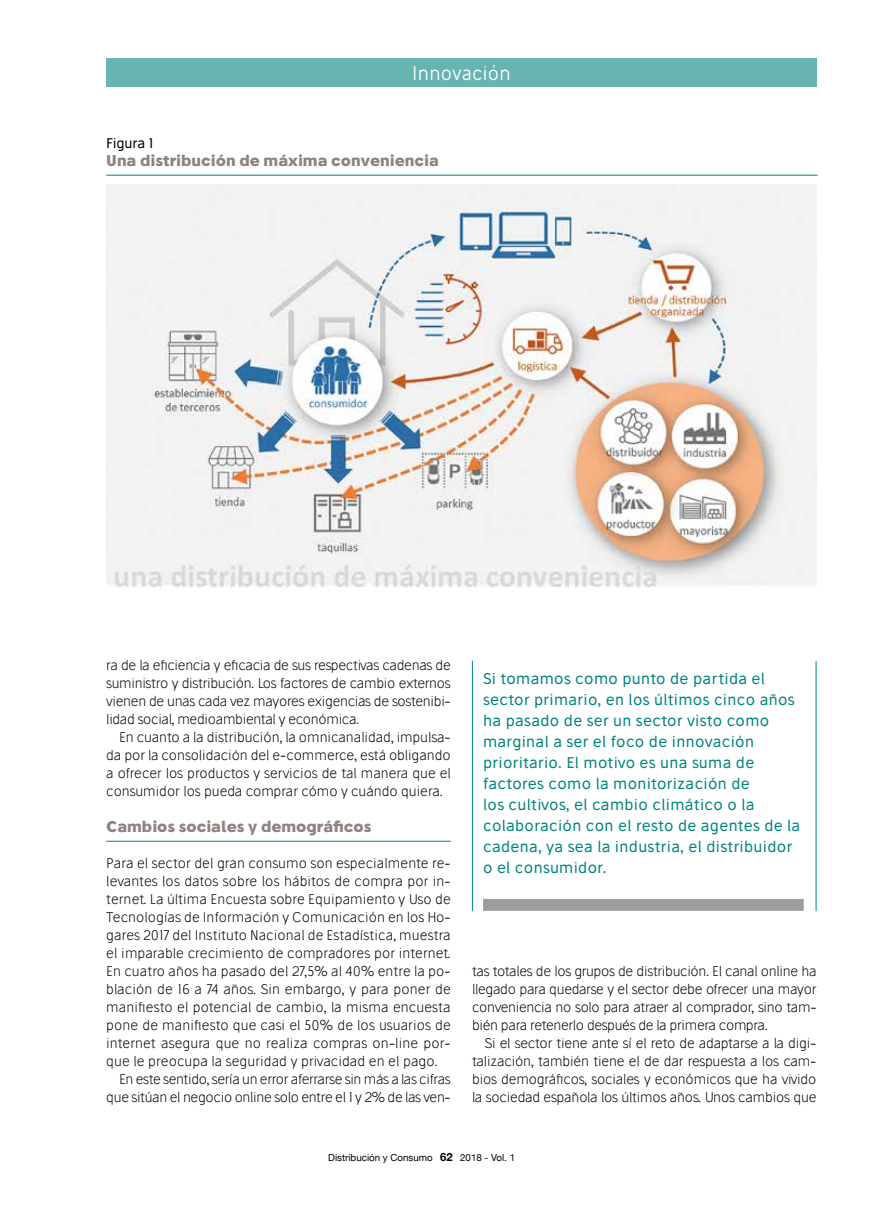
<style>
.page{position:relative;width:893px;height:1212px;background:#fff}
.page>*{position:absolute;margin:0;border:0;box-sizing:border-box;transform-origin:0 0}
.t1{font:18px "Ogonek";color:#fff}
.t2{font:15px/21px "Stilu";letter-spacing:.025em;color:#00847d}
.t3{font:700 15px "Stilu";color:#8e8380}
.t4{font:300 13.5px/18px "Stilu";letter-spacing:.01em;color:#000;text-align:justify}
.t5{font:300 13.5px "Stilu";letter-spacing:-.02em;color:#000}
.t6{font:13.5px "Stilu";color:#000}
.t7{font:9.75px "Helvetica Neue";color:#000}
.s1{font-weight:700;font-size:11.25px}
</style>
<div class="page">
<hr style="left:106px;top:841px;width:345px;height:1px;background:#00847d">
<hr style="left:106px;top:175px;width:712px;height:1px;background:#00847d">
<img style="left:106px;top:184px;width:710px;height:404px">
<div style="left:483px;top:899px;width:321px;height:12px;background:#9d9d9c"></div>
<hr style="left:472px;top:661px;width:1px;height:250px;background:#00847d">
<hr style="left:816px;top:661px;width:1px;height:250px;background:#00847d">
<div style="left:106px;top:58px;width:710px;height:29px;background:#66b5b1"></div>
<h1 class="t1" style="left:412px;top:60px;width:100px">Innovación</h1>
<p class="t6" style="left:106px;top:135px;width:49px">Figura 1</p>
<p class="t3" style="left:106px;top:151px;width:334px">Una distribución de máxima conveniencia</p>
<p class="t4" style="left:106px;top:656px;width:346px">ra de la eficiencia y eficacia de sus respectivas cadenas de suministro y distribución. Los factores de cambio externos vienen de unas cada vez mayores exigencias de sostenibi&shy;lidad social, medioambiental y económica.</p>
<p class="t4" style="left:106px;top:728px;width:346px;text-indent:13px">En cuanto a la distribución, la omnicanalidad, impulsa&shy;da por la consolidación del e-commerce, está obligando a ofrecer los productos y servicios de tal manera que el consumidor los pueda comprar cómo y cuándo quiera.</p>
<p class="t3" style="left:106px;top:817px;width:267px">Cambios sociales y demográficos</p>
<p class="t4" style="left:106px;top:854px;width:346px">Para el sector del gran consumo son especialmente re-</p>
<p class="t4" style="left:106px;top:872px;width:346px">levantes los datos sobre los hábitos de compra por in-</p>
<p class="t4" style="left:106px;top:890px;width:346px">ternet. La última Encuesta sobre Equipamiento y Uso de</p>
<p class="t4" style="left:106px;top:908px;width:346px">Tecnologías de Información y Comunicación en los Ho-</p>
<p class="t4" style="left:106px;top:926px;width:346px">gares 2017 del Instituto Nacional de Estadística, muestra</p>
<p class="t4" style="left:106px;top:944px;width:346px">el imparable crecimiento de compradores por internet.</p>
<p class="t4" style="left:106px;top:962px;width:346px">En cuatro años ha pasado del 27,5% al 40% entre la po-</p>
<p class="t4" style="left:106px;top:980px;width:346px">blación de 16 a 74 años. Sin embargo, y para poner de</p>
<p class="t4" style="left:106px;top:998px;width:346px">manifiesto el potencial de cambio, la misma encuesta</p>
<p class="t4" style="left:106px;top:1016px;width:346px">pone de manifiesto que casi el 50% de los usuarios de</p>
<p class="t4" style="left:106px;top:1034px;width:346px">internet asegura que no realiza compras on-line por-</p>
<p class="t4" style="left:106px;top:1052px;width:333px">que le preocupa la seguridad y privacidad en el pago.</p>
<p class="t5" style="left:119px;top:1071px;width:333px">En este sentido, sería un error aferrarse sin más a las cifras</p>
<p class="t5" style="left:106px;top:1089px;width:346px">que sitúan el negocio online solo entre el 1 y 2% de las ven-</p>
<p class="t2" style="left:483px;top:668px;width:319px">Si tomamos como punto de partida el sector primario, en los últimos cinco años ha pasado de ser un sector visto como marginal a ser el foco de innovación prioritario. El motivo es una suma de factores como la monitorización de<br>los cultivos, el cambio climático o la colaboración con el resto de agentes de la cadena, ya sea la industria, el distribuidor o el consumidor.</p>
<p class="t4" style="left:472px;top:962px;width:346px">tas totales de los grupos de distribución. El canal online ha llegado para quedarse y el sector debe ofrecer una mayor conveniencia no solo para atraer al comprador, sino tam&shy;bién para retenerlo después de la primera compra.</p>
<p class="t4" style="left:472px;top:1034px;width:346px;text-indent:13px">Si el sector tiene ante sí el reto de adaptarse a la digi&shy;talización, también tiene el de dar respuesta a los cam&shy;bios demográficos, sociales y económicos que ha vivido la sociedad española los últimos años. Unos cambios que</p>
<p class="t7" style="left:328px;top:1152px;width:188px">Distribución y Consumo <span class="s1">62</span> 2018 - Vol. 1</p>
</div>
